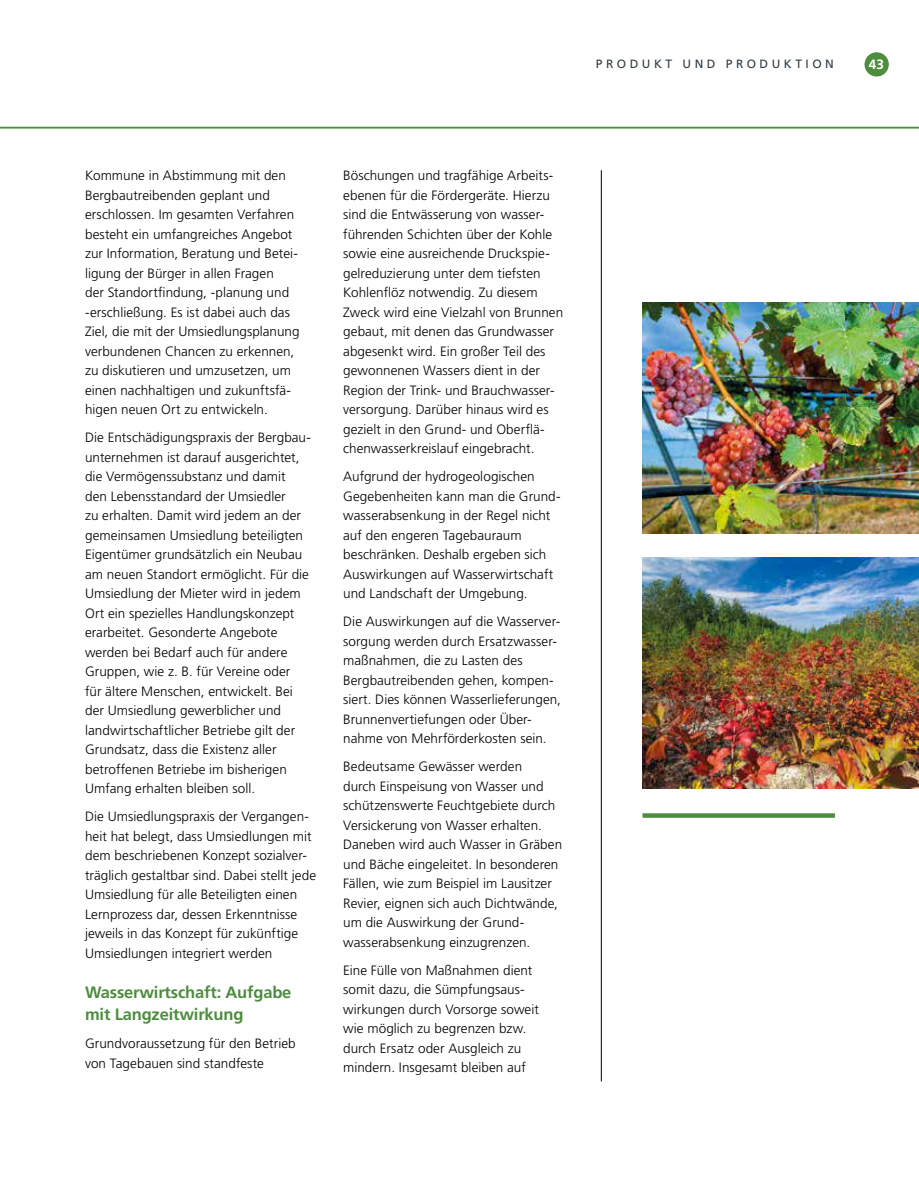
<style>
.page{position:relative;width:919px;height:1191px;background:#fff}
.page>*{position:absolute;margin:0;border:0;box-sizing:border-box;transform-origin:0 0}
.t1{font:700 16.5px/22.5px "Frutiger LT Std";letter-spacing:-.01em;color:#4d8d3e}
.t2{font:300 13.5px/19.5px "Frutiger LT Std";letter-spacing:.005em;color:#000}
.t3{font:700 13.5px "Frutiger LT Std";color:#fff}
.t4{font:12px "Frutiger LT Std";letter-spacing:.29em;color:#303b42}
</style>
<div class="page">
<hr style="left:601px;top:170px;width:1px;height:911px;background:#000">
<img style="left:642px;top:303px;width:276px;height:230px">
<svg style="left:642px;top:813px;width:192px;height:4px"></svg>
<img style="left:642px;top:558px;width:276px;height:230px">
<div style="left:864px;top:52px;width:24px;height:24px;background:#4d8d3e;border-radius:50%"></div>
<hr style="left:0;top:127px;width:918px;height:1px;background:#4d8d3e">
<p class="t4" style="left:596px;top:59px;width:239px">PRODUKT UND PRODUKTION</p>
<p class="t3" style="left:868px;top:59px;width:17px">43</p>
<p class="t2" style="left:85px;top:166px;width:216px">Kommune in Abstimmung mit den Bergbautreibenden geplant und erschlossen. Im gesamten Verfahren besteht ein umfangreiches Angebot zur Information, Beratung und Betei&shy;ligung der Bürger in allen Fragen<br>der Standortfindung, -planung und -erschließung. Es ist dabei auch das Ziel, die mit der Umsiedlungsplanung verbundenen Chancen zu erkennen, zu diskutieren und umzusetzen, um einen nachhaltigen und zukunftsfä&shy;higen neuen Ort zu entwickeln.</p>
<p class="t2" style="left:85px;top:428px;width:227px">Die Entschädigungspraxis der Bergbau&shy;unternehmen ist darauf ausgerichtet, die Vermögenssubstanz und damit<br>den Lebensstandard der Umsiedler<br>zu erhalten. Damit wird jedem an der gemeinsamen Umsiedlung beteiligten Eigentümer grundsätzlich ein Neubau am neuen Standort ermöglicht. Für die Umsiedlung der Mieter wird in jedem Ort ein spezielles Handlungskonzept erarbeitet. Gesonderte Angebote werden bei Bedarf auch für andere Gruppen, wie z. B. für Vereine oder<br>für ältere Menschen, entwickelt. Bei der Umsiedlung gewerblicher und landwirtschaftlicher Betriebe gilt der Grundsatz, dass die Existenz aller betroffenen Betriebe im bisherigen Umfang erhalten bleiben soll.</p>
<p class="t2" style="left:85px;top:807px;width:232px">Die Umsiedlungspraxis der Vergangen&shy;heit hat belegt, dass Umsiedlungen mit dem beschriebenen Konzept sozialver&shy;träglich gestaltbar sind. Dabei stellt jede Umsiedlung für alle Beteiligten einen Lernprozess dar, dessen Erkenntnisse jeweils in das Konzept für zukünftige Umsiedlungen integriert werden</p>
<p class="t1" style="left:85px;top:982px;width:208px">Wasserwirtschaft: Aufgabe mit Langzeitwirkung</p>
<p class="t2" style="left:85px;top:1034px;width:212px">Grundvoraussetzung für den Betrieb von Tagebauen sind standfeste</p>
<p class="t2" style="left:343px;top:166px;width:221px">Böschungen und tragfähige Arbeits&shy;ebenen für die Fördergeräte. Hierzu sind die Entwässerung von wasser&shy;führenden Schichten über der Kohle sowie eine ausreichende Druckspie&shy;gelreduzierung unter dem tiefsten Kohlenflöz notwendig. Zu diesem Zweck wird eine Vielzahl von Brunnen gebaut, mit denen das Grundwasser abgesenkt wird. Ein großer Teil des gewonnenen Wassers dient in der Region der Trink- und Brauchwasser&shy;versorgung. Darüber hinaus wird es gezielt in den Grund- und Oberflä&shy;chenwasserkreislauf eingebracht.</p>
<p class="t2" style="left:343px;top:467px;width:219px">Aufgrund der hydrogeologischen Gegebenheiten kann man die Grund&shy;wasserabsenkung in der Regel nicht auf den engeren Tagebauraum beschränken. Deshalb ergeben sich Auswirkungen auf Wasserwirtschaft und Landschaft der Umgebung.</p>
<p class="t2" style="left:343px;top:612px;width:219px">Die Auswirkungen auf die Wasserver&shy;sorgung werden durch Ersatzwasser&shy;maßnahmen, die zu Lasten des Bergbautreibenden gehen, kompen&shy;siert. Dies können Wasserlieferungen, Brunnenvertiefungen oder Über&shy;nahme von Mehrförderkosten sein.</p>
<p class="t2" style="left:343px;top:757px;width:220px">Bedeutsame Gewässer werden<br>durch Einspeisung von Wasser und schützenswerte Feuchtgebiete durch Versickerung von Wasser erhalten.<br>Daneben wird auch Wasser in Gräben und Bäche eingeleitet. In besonderen Fällen, wie zum Beispiel im Lausitzer Revier, eignen sich auch Dichtwände, um die Auswirkung der Grund&shy;wasserabsenkung einzugrenzen.</p>
<p class="t2" style="left:343px;top:961px;width:197px">Eine Fülle von Maßnahmen dient somit dazu, die Sümpfungsaus&shy;wirkungen durch Vorsorge soweit wie möglich zu begrenzen bzw. durch Ersatz oder Ausgleich zu mindern. Insgesamt bleiben auf</p>
</div>
